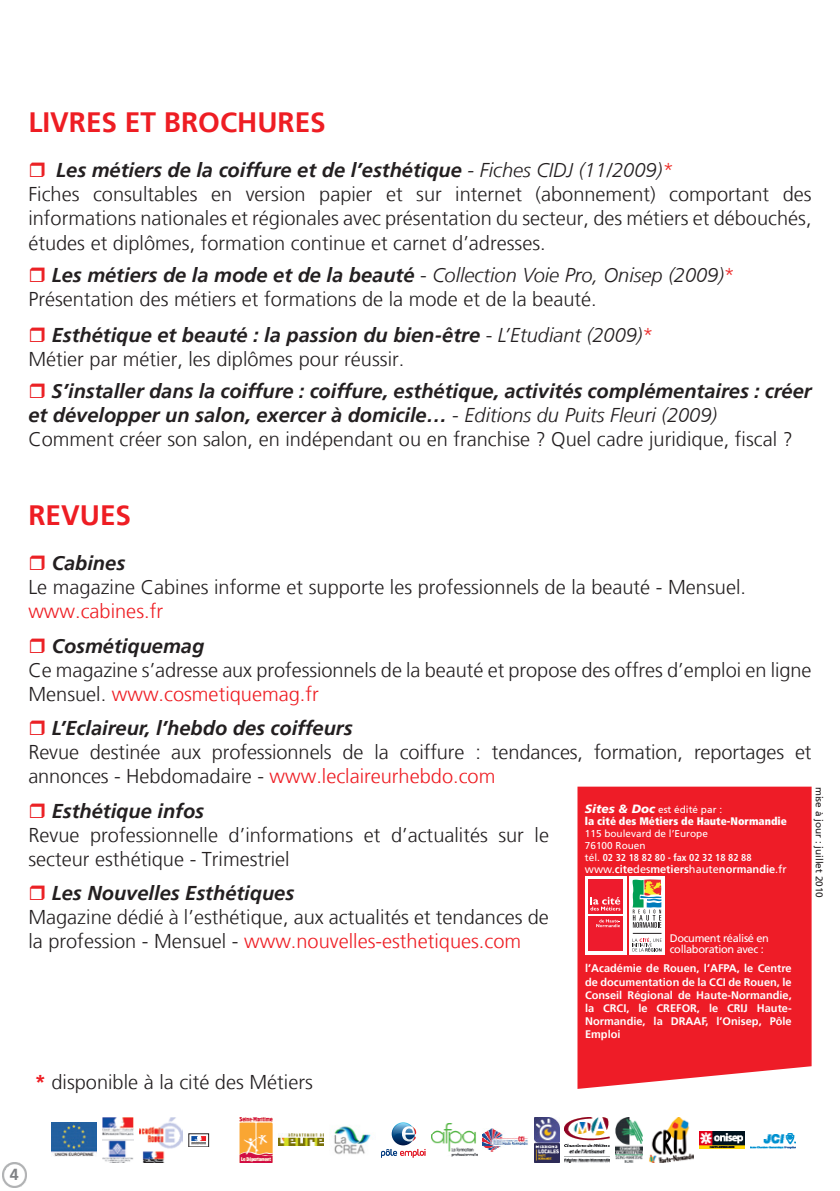
<style>
.page{position:relative;width:840px;height:1191px;background:#fff}
.page>*{position:absolute;margin:0;border:0;box-sizing:border-box;transform-origin:0 0}
.t1{font:700 28px "Frutiger";color:#ee1d23}
.t2{font:300 20px/24px "Frutiger";color:#231f20}
.t3{font:italic 700 20px/24px "Frutiger";color:#231f20}
.t4{font:300 20px "Frutiger";color:#ee1d23}
.t5{font:700 16px "Frutiger";color:#808285}
.t6{font:700 11px/13.2px "Frutiger 65";color:#fff;text-align:justify}
.t7{font:11px/10.4px "Frutiger";letter-spacing:-.03em;color:#fff}
.t8{font:900 condensed 11px "Frutiger";color:#fff}
.t9{font:10px "Frutiger";color:#fff}
.t10{font:700 condensed 10px "Frutiger";color:#fff}
.t11{font:10px "Frutiger 55 Roman";color:#fff}
.t12{font:10px "Frutiger 55 Roman";color:#231f20}
.s1{font-weight:300}
.s2{font-weight:300;color:#ee2d27}
.s3{font-weight:300;font-style:normal}
.s4{font-weight:300;font-style:normal;color:#ee302f}
.s5{color:#231f20}
.s6{color:#ee1d23}
.s7{font-family:"Frutiger";font-weight:900;font-style:italic;font-size:12px}
.s8{font-weight:400;font-stretch:normal}
.s9{font-family:"Frutiger";font-weight:400}
.s10{font-weight:700;color:#ee1d23}
</style>
<div class="page">
<img style="left:102px;top:1117px;width:32px;height:45px">
<img style="left:140px;top:1117px;width:42px;height:45px">
<img style="left:240px;top:1117px;width:33px;height:45px">
<img style="left:431px;top:1123px;width:46px;height:33px">
<img style="left:482px;top:1128px;width:46px;height:23px">
<img style="left:534px;top:1117px;width:25px;height:45px">
<img style="left:615px;top:1117px;width:27px;height:45px">
<img style="left:649px;top:1117px;width:43px;height:45px">
<img style="left:699px;top:1131px;width:45px;height:17px">
<img style="left:750px;top:1133px;width:44px;height:15px">
<img style="left:564px;top:1117px;width:45px;height:45px">
<img style="left:278px;top:1133px;width:45px;height:12px">
<svg style="left:189px;top:1133px;width:20px;height:13px"></svg>
<div style="left:577px;top:786px;width:234px;height:303px;background:#ee1c27"></div>
<div style="left:584px;top:876px;width:41px;height:79px;background:#fff"></div>
<svg style="left:628px;top:876px;width:36px;height:79px"></svg>
<svg style="left:632px;top:879px;width:29px;height:48px"></svg>
<svg style="left:632px;top:933px;width:29px;height:18px"></svg>
<div style="left:587px;top:879px;width:35px;height:35px;background:#ee1b2d"></div>
<svg style="left:590px;top:897px;width:30px;height:13px"></svg>
<div style="left:587px;top:916px;width:35px;height:35px;background:#ee1b2d"></div>
<svg style="left:596px;top:919px;width:23px;height:8px"></svg>
<img style="left:51px;top:1122px;width:45px;height:34px">
<svg style="left:391px;top:1122px;width:23px;height:23px"></svg>
<svg style="left:392px;top:1123px;width:24px;height:18px"></svg>
<svg style="left:381px;top:1149px;width:44px;height:8px"></svg>
<img style="left:334px;top:1126px;width:37px;height:29px">
<img style="left:2px;top:1162px;width:25px;height:25px">
<p class="t1" style="left:28px;top:106px;width:299px">LIVRES ET BROCHURES</p>
<p class="t3" style="left:56px;top:159px;width:618px">Les métiers de la coiffure et de l’esthétique <span class="s1">- Fiches CIDJ (11/2009)</span><span class="s2">*</span></p>
<p class="t2" style="left:28px;top:183px;width:784px;text-align:justify">Fiches consultables en version papier et sur internet (abonnement) comportant des informations nationales et régionales avec présentation du secteur, des métiers et débouchés, études et diplômes, formation continue et carnet d’adresses.</p>
<p class="t3" style="left:52px;top:263px;width:684px">Les métiers de la mode et de la beauté <span class="s3">-</span> <span class="s1">Collection Voie Pro, Onisep (2009)</span><span class="s4">*</span></p>
<p class="t2" style="left:28px;top:288px;width:569px">Présentation des métiers et formations de la mode et de la beauté.</p>
<p class="t3" style="left:52px;top:323px;width:603px">Esthétique et beauté : la passion du bien-être <span class="s3">-</span> <span class="s1">L’Etudiant (2009)</span><span class="s4">*</span></p>
<p class="t2" style="left:28px;top:347px;width:377px">Métier par métier, les diplômes pour réussir.</p>
<p class="t3" style="left:28px;top:379px;width:784px;text-indent:23px">S’installer dans la coiffure : coiffure, esthétique, activités complémentaires : créer et développer un salon, exercer à domicile… <span class="s3">-</span> <span class="s1">Editions du Puits Fleuri (2009)</span></p>
<p class="t2" style="left:28px;top:428px;width:765px">Comment créer son salon, en indépendant ou en franchise ? Quel cadre juridique, fiscal ?</p>
<p class="t1" style="left:28px;top:499px;width:104px">REVUES</p>
<p class="t3" style="left:52px;top:551px;width:75px">Cabines</p>
<p class="t2" style="left:28px;top:575px;width:718px">Le magazine Cabines informe et supporte les professionnels de la beauté - Mensuel.</p>
<p class="t4" style="left:28px;top:600px;width:136px">www.cabines.fr</p>
<p class="t3" style="left:52px;top:633px;width:154px">Cosmétiquemag</p>
<p class="t2" style="left:28px;top:658px;width:784px">Ce magazine s’adresse aux professionnels de la beauté et propose des offres d’emploi en ligne</p>
<p class="t4" style="left:28px;top:682px;width:292px"><span class="s5">Mensuel.</span> www.cosmetiquemag.fr</p>
<p class="t3" style="left:52px;top:716px;width:302px">L’Eclaireur, l’hebdo des coiffeurs</p>
<p class="t2" style="left:28px;top:740px;width:784px">Revue destinée aux professionnels de la coiffure : tendances, formation, reportages et annonces - Hebdomadaire - <span class="s6">www.leclaireurhebdo.com</span></p>
<p class="t3" style="left:52px;top:799px;width:154px">Esthétique infos</p>
<p class="t2" style="left:28px;top:823px;width:522px">Revue professionnelle d’informations et d’actualités sur le secteur esthétique - Trimestriel</p>
<p class="t3" style="left:52px;top:881px;width:244px">Les Nouvelles Esthétiques</p>
<p class="t2" style="left:28px;top:905px;width:522px">Magazine dédié à l’esthétique, aux actualités et tendances de la profession - Mensuel - <span class="s6">www.nouvelles-esthetiques.com</span></p>
<p class="t12" style="left:824px;top:786px;width:113px;rotate:90deg">mise à jour : juillet 2010</p>
<p class="t11" style="left:584px;top:803px;width:139px"><span class="s7">Sites &amp; Doc</span> est édité par :</p>
<p class="t8" style="left:584px;top:814px;width:203px">la cité des Métiers de Haute-Normandie</p>
<p class="t9" style="left:584px;top:827px;width:124px">115 boulevard de l’Europe</p>
<p class="t9" style="left:584px;top:839px;width:62px">76100 Rouen</p>
<p class="t10" style="left:584px;top:851px;width:168px"><span class="s8">tél.</span> 02 32 18 82 80 - fax 02 32 18 82 88</p>
<p class="t6" style="left:584px;top:862px;width:203px"><span class="s9">www.</span>cite<span class="s9">des</span>metiers<span class="s9">haute</span>normandie<span class="s9">.fr</span></p>
<p class="t7" style="left:669px;top:933px;width:101px">Document réalisé en collaboration avec :</p>
<p class="t6" style="left:584px;top:962px;width:208px">l’Académie de Rouen, l’AFPA, le Centre de documentation de la CCI de Rouen, le Conseil Régional de Haute-Normandie, la CRCI, le CREFOR, le CRIJ Haute-Normandie, la DRAAF, l’Onisep, Pôle Emploi</p>
<p class="t2" style="left:35px;top:1070px;width:279px"><span class="s10">*</span> disponible à la cité des Métiers</p>
<p class="t5" style="left:10px;top:1165px;width:10px">4</p>
</div>
